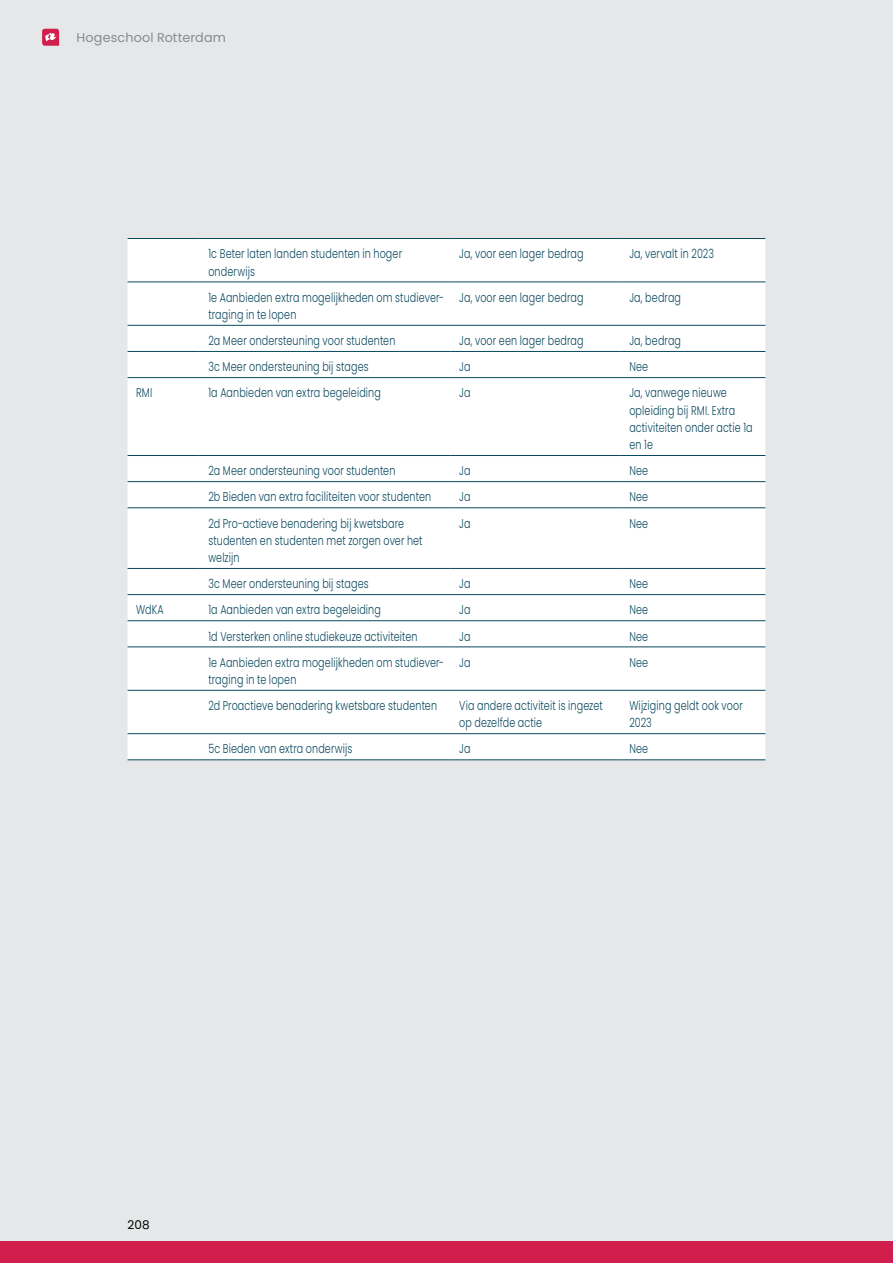
<style>
.page{position:relative;width:893px;height:1263px;background:#e6e7e8}
.page>*{position:absolute;margin:0;border:0;box-sizing:border-box;transform-origin:0 0}
.Jaarrekening_smal{font:300 12.75px/17.2px "Poppins";letter-spacing:.015em;color:#0b495f;scale:.75 1}
.t1{font:italic 12.75px "Poppins";letter-spacing:.01em;color:#888a8d}
.t2{font:12.75px "Poppins";letter-spacing:.015em;color:#888a8d}
.t3{font:12px "Poppins";color:#000}
</style>
<div class="page">
<div style="left:0;top:1242px;width:893px;height:21px;background:#d11e4d"></div>
<svg style="left:42px;top:29px;width:17px;height:17px"></svg>
<div style="left:128px;top:239px;width:637px;height:520px;background:#fff"></div>
<hr style="left:128px;top:238px;width:72px;height:1px;background:#0b495f">
<hr style="left:200px;top:238px;width:251px;height:1px;background:#0b495f">
<hr style="left:451px;top:238px;width:170px;height:1px;background:#0b495f">
<hr style="left:621px;top:238px;width:144px;height:1px;background:#0b495f">
<hr style="left:128px;top:282px;width:72px;height:1px;background:#0b495f">
<hr style="left:200px;top:282px;width:251px;height:1px;background:#0b495f">
<hr style="left:451px;top:282px;width:170px;height:1px;background:#0b495f">
<hr style="left:621px;top:282px;width:144px;height:1px;background:#0b495f">
<hr style="left:128px;top:325px;width:72px;height:1px;background:#0b495f">
<hr style="left:200px;top:325px;width:251px;height:1px;background:#0b495f">
<hr style="left:451px;top:325px;width:170px;height:1px;background:#0b495f">
<hr style="left:621px;top:325px;width:144px;height:1px;background:#0b495f">
<hr style="left:128px;top:351px;width:72px;height:1px;background:#0b495f">
<hr style="left:200px;top:351px;width:251px;height:1px;background:#0b495f">
<hr style="left:451px;top:351px;width:170px;height:1px;background:#0b495f">
<hr style="left:621px;top:351px;width:144px;height:1px;background:#0b495f">
<hr style="left:128px;top:377px;width:72px;height:1px;background:#0b495f">
<hr style="left:200px;top:377px;width:251px;height:1px;background:#0b495f">
<hr style="left:451px;top:377px;width:170px;height:1px;background:#0b495f">
<hr style="left:621px;top:377px;width:144px;height:1px;background:#0b495f">
<hr style="left:128px;top:455px;width:72px;height:1px;background:#0b495f">
<hr style="left:200px;top:455px;width:251px;height:1px;background:#0b495f">
<hr style="left:451px;top:455px;width:170px;height:1px;background:#0b495f">
<hr style="left:621px;top:455px;width:144px;height:1px;background:#0b495f">
<hr style="left:128px;top:481px;width:72px;height:1px;background:#0b495f">
<hr style="left:200px;top:481px;width:251px;height:1px;background:#0b495f">
<hr style="left:451px;top:481px;width:170px;height:1px;background:#0b495f">
<hr style="left:621px;top:481px;width:144px;height:1px;background:#0b495f">
<hr style="left:128px;top:507px;width:72px;height:1px;background:#0b495f">
<hr style="left:200px;top:507px;width:251px;height:1px;background:#0b495f">
<hr style="left:451px;top:507px;width:170px;height:1px;background:#0b495f">
<hr style="left:621px;top:507px;width:144px;height:1px;background:#0b495f">
<hr style="left:128px;top:568px;width:72px;height:1px;background:#0b495f">
<hr style="left:200px;top:568px;width:251px;height:1px;background:#0b495f">
<hr style="left:451px;top:568px;width:170px;height:1px;background:#0b495f">
<hr style="left:621px;top:568px;width:144px;height:1px;background:#0b495f">
<hr style="left:128px;top:594px;width:72px;height:1px;background:#0b495f">
<hr style="left:200px;top:594px;width:251px;height:1px;background:#0b495f">
<hr style="left:451px;top:594px;width:170px;height:1px;background:#0b495f">
<hr style="left:621px;top:594px;width:144px;height:1px;background:#0b495f">
<hr style="left:128px;top:620px;width:72px;height:1px;background:#0b495f">
<hr style="left:200px;top:620px;width:251px;height:1px;background:#0b495f">
<hr style="left:451px;top:620px;width:170px;height:1px;background:#0b495f">
<hr style="left:621px;top:620px;width:144px;height:1px;background:#0b495f">
<hr style="left:128px;top:646px;width:72px;height:1px;background:#0b495f">
<hr style="left:200px;top:646px;width:251px;height:1px;background:#0b495f">
<hr style="left:451px;top:646px;width:170px;height:1px;background:#0b495f">
<hr style="left:621px;top:646px;width:144px;height:1px;background:#0b495f">
<hr style="left:128px;top:690px;width:72px;height:1px;background:#0b495f">
<hr style="left:200px;top:690px;width:251px;height:1px;background:#0b495f">
<hr style="left:451px;top:690px;width:170px;height:1px;background:#0b495f">
<hr style="left:621px;top:690px;width:144px;height:1px;background:#0b495f">
<hr style="left:128px;top:733px;width:72px;height:1px;background:#0b495f">
<hr style="left:200px;top:733px;width:251px;height:1px;background:#0b495f">
<hr style="left:451px;top:733px;width:170px;height:1px;background:#0b495f">
<hr style="left:621px;top:733px;width:144px;height:1px;background:#0b495f">
<hr style="left:128px;top:759px;width:72px;height:1px;background:#0b495f">
<hr style="left:200px;top:759px;width:251px;height:1px;background:#0b495f">
<hr style="left:451px;top:759px;width:170px;height:1px;background:#0b495f">
<hr style="left:621px;top:759px;width:144px;height:1px;background:#0b495f">
<p class="t1" style="left:42px;top:30px;width:151px">Hogeschool Rotterdam</p>
<p class="t2" style="left:77px;top:30px;width:151px">Hogeschool Rotterdam</p>
<p class="Jaarrekening_smal" style="left:208px;top:245px;width:260px">1c Beter laten landen studenten in hoger onderwijs</p>
<p class="Jaarrekening_smal" style="left:459px;top:245px;width:167px">Ja, voor een lager bedrag</p>
<p class="Jaarrekening_smal" style="left:629px;top:245px;width:114px">Ja, vervalt in 2023</p>
<p class="Jaarrekening_smal" style="left:208px;top:289px;width:316px">1e Aanbieden extra mogelijkheden om studiever&shy;traging in te lopen</p>
<p class="Jaarrekening_smal" style="left:459px;top:289px;width:167px">Ja, voor een lager bedrag</p>
<p class="Jaarrekening_smal" style="left:629px;top:289px;width:70px">Ja, bedrag</p>
<p class="Jaarrekening_smal" style="left:208px;top:332px;width:251px">2a Meer ondersteuning voor studenten</p>
<p class="Jaarrekening_smal" style="left:459px;top:332px;width:167px">Ja, voor een lager bedrag</p>
<p class="Jaarrekening_smal" style="left:629px;top:332px;width:70px">Ja, bedrag</p>
<p class="Jaarrekening_smal" style="left:208px;top:358px;width:215px">3c Meer ondersteuning bij stages</p>
<p class="Jaarrekening_smal" style="left:459px;top:358px;width:17px">Ja</p>
<p class="Jaarrekening_smal" style="left:629px;top:358px;width:27px">Nee</p>
<p class="Jaarrekening_smal" style="left:136px;top:384px;width:23px">RMI</p>
<p class="Jaarrekening_smal" style="left:208px;top:384px;width:232px">1a Aanbieden van extra begeleiding</p>
<p class="Jaarrekening_smal" style="left:459px;top:384px;width:17px">Ja</p>
<p class="Jaarrekening_smal" style="left:629px;top:384px;width:166px">Ja, vanwege nieuwe opleiding bij RMI. Extra activiteiten onder actie 1a en 1e</p>
<p class="Jaarrekening_smal" style="left:208px;top:462px;width:251px">2a Meer ondersteuning voor studenten</p>
<p class="Jaarrekening_smal" style="left:459px;top:462px;width:17px">Ja</p>
<p class="Jaarrekening_smal" style="left:629px;top:462px;width:27px">Nee</p>
<p class="Jaarrekening_smal" style="left:208px;top:488px;width:299px">2b Bieden van extra faciliteiten voor studenten</p>
<p class="Jaarrekening_smal" style="left:459px;top:488px;width:17px">Ja</p>
<p class="Jaarrekening_smal" style="left:629px;top:488px;width:27px">Nee</p>
<p class="Jaarrekening_smal" style="left:208px;top:514px;width:287px">2d Pro-actieve benadering bij kwetsbare studenten en studenten met zorgen over het welzijn</p>
<p class="Jaarrekening_smal" style="left:459px;top:514px;width:17px">Ja</p>
<p class="Jaarrekening_smal" style="left:629px;top:514px;width:27px">Nee</p>
<p class="Jaarrekening_smal" style="left:208px;top:575px;width:215px">3c Meer ondersteuning bij stages</p>
<p class="Jaarrekening_smal" style="left:459px;top:575px;width:17px">Ja</p>
<p class="Jaarrekening_smal" style="left:629px;top:575px;width:27px">Nee</p>
<p class="Jaarrekening_smal" style="left:136px;top:601px;width:38px">WdKA</p>
<p class="Jaarrekening_smal" style="left:208px;top:601px;width:232px">1a Aanbieden van extra begeleiding</p>
<p class="Jaarrekening_smal" style="left:459px;top:601px;width:17px">Ja</p>
<p class="Jaarrekening_smal" style="left:629px;top:601px;width:27px">Nee</p>
<p class="Jaarrekening_smal" style="left:208px;top:627px;width:280px">1d Versterken online studiekeuze activiteiten</p>
<p class="Jaarrekening_smal" style="left:459px;top:627px;width:17px">Ja</p>
<p class="Jaarrekening_smal" style="left:629px;top:627px;width:27px">Nee</p>
<p class="Jaarrekening_smal" style="left:208px;top:654px;width:316px">1e Aanbieden extra mogelijkheden om studiever&shy;traging in te lopen</p>
<p class="Jaarrekening_smal" style="left:459px;top:654px;width:17px">Ja</p>
<p class="Jaarrekening_smal" style="left:629px;top:654px;width:27px">Nee</p>
<p class="Jaarrekening_smal" style="left:208px;top:697px;width:307px">2d Proactieve benadering kwetsbare studenten</p>
<p class="Jaarrekening_smal" style="left:459px;top:697px;width:193px">Via andere activiteit is ingezet op dezelfde actie</p>
<p class="Jaarrekening_smal" style="left:629px;top:697px;width:153px">Wijziging geldt ook voor<br>2023</p>
<p class="Jaarrekening_smal" style="left:208px;top:740px;width:194px">5c Bieden van extra onderwijs</p>
<p class="Jaarrekening_smal" style="left:459px;top:740px;width:17px">Ja</p>
<p class="Jaarrekening_smal" style="left:629px;top:740px;width:27px">Nee</p>
<p class="t3" style="left:128px;top:1218px;width:24px">208</p>
</div>
